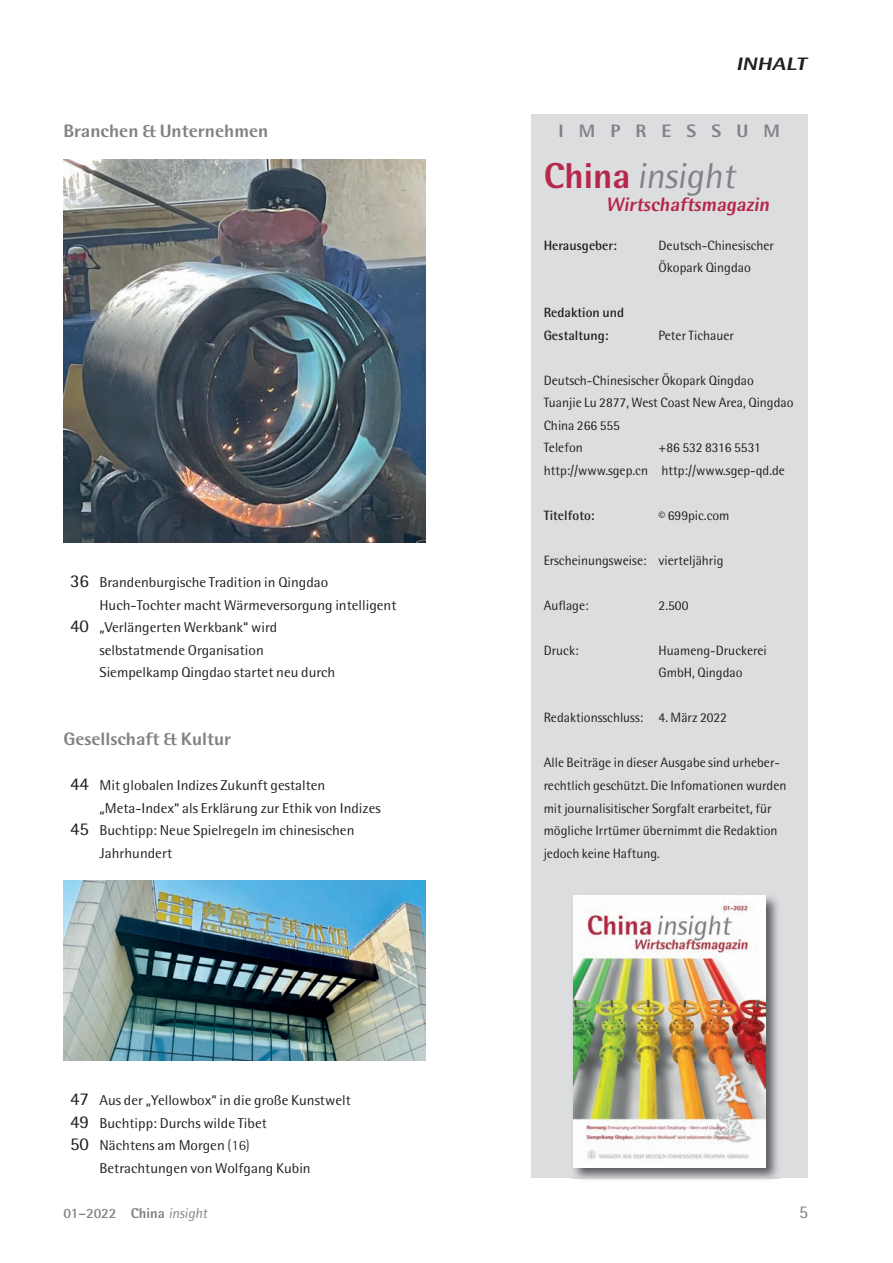
<style>
.page{position:relative;width:893px;height:1263px;background:#fff}
.page>*{position:absolute;margin:0;border:0;box-sizing:border-box;transform-origin:0 0}
.t1{font:36px "Rotis Semi Sans";color:#808285}
.t2{font:800 19.5px "Rotis Semi Sans";color:#b6274b}
.t3{font:800 18px "Rotis Semi Sans";color:#808285;scale:1.05 1}
.t4{font:800 18px "Rotis Semi Sans";letter-spacing:.8em;color:#808285;scale:1.05 1}
.t5{font:italic 800 18px "Rotis Semi Sans";color:#231f20;scale:1.25 1}
.t6{font:18px "Rotis Semi Sans";color:#808285}
.t7{font:14.25px "Rotis Semi Sans";color:#231f20;scale:1.05 1}
.t8{font:700 14.25px "Rotis Semi Sans";letter-spacing:-.01em;color:#808285}
.t9{font:13.5px/22.5px "Rotis Semi Sans";color:#231f20}
.t10{font:700 13.5px/22.5px "Rotis Semi Sans";color:#231f20}
.s1{font-size:18px}
.s2{font-weight:300}
.s3{font-weight:800;color:#b6274b}
.s4{font-weight:800}
.s5{font-weight:400}
</style>
<div class="page">
<div style="left:530px;top:114px;width:277px;height:1063px;background:#dcdddf"></div>
<img style="left:571px;top:895px;width:208px;height:285px">
<img style="left:573px;top:895px;width:192px;height:271px">
<img style="left:63px;top:159px;width:362px;height:383px">
<img style="left:63px;top:880px;width:362px;height:179px">
<h3 class="t3" style="left:63px;top:119px;width:197px">Branchen &amp; Unternehmen</h3>
<p class="t7" style="left:70px;top:574px;width:247px"><span class="s1">36</span> Brandenburgische Tradition in Qingdao</p>
<p class="t7" style="left:99px;top:596px;width:284px">Huch-Tochter macht Wärmeversorgung intelligent</p>
<p class="t7" style="left:70px;top:619px;width:199px"><span class="s1">40</span> „Verlängerten Werkbank“ wird</p>
<p class="t7" style="left:99px;top:641px;width:158px">selbstatmende Organisation</p>
<p class="t7" style="left:99px;top:664px;width:226px">Siempelkamp Qingdao startet neu durch</p>
<h3 class="t3" style="left:63px;top:727px;width:161px">Gesellschaft &amp; Kultur</h3>
<p class="t7" style="left:70px;top:776px;width:244px"><span class="s1">44</span> Mit globalen Indizes Zukunft gestalten</p>
<p class="t7" style="left:99px;top:799px;width:269px">„Meta-Index“ als Erklärung zur Ethik von Indizes</p>
<p class="t7" style="left:70px;top:821px;width:272px"><span class="s1">45</span> Buchtipp: Neue Spielregeln im chinesischen</p>
<p class="t7" style="left:99px;top:844px;width:71px">Jahrhundert</p>
<p class="t7" style="left:70px;top:1091px;width:269px"><span class="s1">47</span> Aus der „Yellowbox“ in die große Kunstwelt</p>
<p class="t7" style="left:70px;top:1114px;width:189px"><span class="s1">49</span> Buchtipp: Durchs wilde Tibet</p>
<p class="t7" style="left:70px;top:1136px;width:173px"><span class="s1">50</span> Nächtens am Morgen <span class="s2">(16)</span></p>
<p class="t7" style="left:99px;top:1159px;width:203px">Betrachtungen von Wolfgang Kubin</p>
<h3 class="t5" style="left:735px;top:53px;width:61px">INHALT</h3>
<h3 class="t4" style="left:558px;top:119px;width:212px">IMPRESSUM</h3>
<h1 class="t1" style="left:543px;top:155px;width:199px"><span class="s3">Ch i n a</span> insight</h1>
<h2 class="t2" style="left:605px;top:191px;width:168px">Wirtschaftsmagazin</h2>
<p class="t10" style="left:543px;top:233px;width:75px">Herausgeber:</p>
<p class="t9" style="left:658px;top:233px;width:117px">Deutsch-Chinesischer<br>Ökopark Qingdao</p>
<p class="t10" style="left:543px;top:301px;width:82px">Redaktion und<br>Gestaltung:</p>
<p class="t9" style="left:658px;top:323px;width:77px">Peter Tichauer</p>
<p class="t9" style="left:543px;top:368px;width:251px">Deutsch-Chinesischer Ökopark Qingdao<br>Tuanjie Lu 2877, West Coast New Area, Qingdao<br>China 266 555<br>Telefon</p>
<p class="t9" style="left:543px;top:436px;width:242px;text-indent:115px">+86 532 8316 5531 http://www.sgep.cn http://www.sgep-qd.de</p>
<p class="t10" style="left:543px;top:503px;width:52px">Titelfoto:</p>
<p class="t9" style="left:658px;top:503px;width:72px">© 699pic.com</p>
<p class="t9" style="left:543px;top:548px;width:181px">Erscheinungsweise: vierteljährig</p>
<p class="t9" style="left:543px;top:593px;width:46px">Auflage:</p>
<p class="t9" style="left:658px;top:593px;width:31px">2.500</p>
<p class="t9" style="left:543px;top:638px;width:36px">Druck:</p>
<p class="t9" style="left:658px;top:638px;width:110px">Huameng-Druckerei<br>GmbH, Qingdao</p>
<p class="t9" style="left:543px;top:706px;width:185px">Redaktionsschluss: 4. März 2022</p>
<p class="t9" style="left:543px;top:751px;width:244px">Alle Beiträge in dieser Ausgabe sind urheber&shy;rechtlich geschützt. Die Infomationen wurden mit journalisitischer Sorgfalt erarbeitet, für mögliche Irrtümer übernimmt die Redaktion jedoch keine Haftung.</p>
<p class="t8" style="left:63px;top:1203px;width:148px">01–2022 <span class="s4">China</span> <span class="s5">insight</span></p>
<h3 class="t6" style="left:798px;top:1200px;width:11px">5</h3>
</div>
